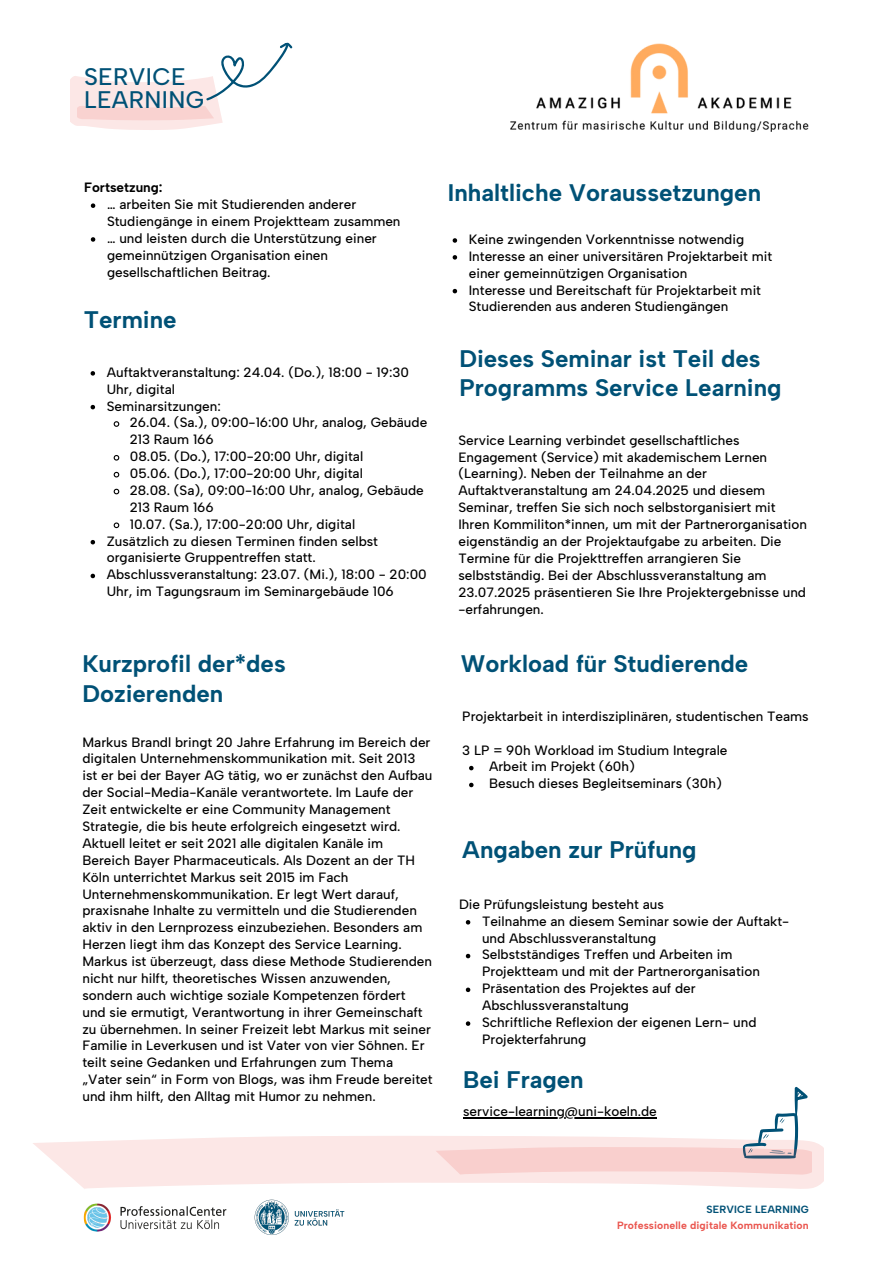
<style>
.page{position:relative;width:894px;height:1264px;background:#fff}
.page>*{position:absolute;margin:0;border:0;box-sizing:border-box;transform-origin:0 0}
.t1{font:700 24px/29.2px "Albert Sans";color:#005176}
.t2{font:500 24px/23.7px "Albert Sans";letter-spacing:.015em;color:#005176}
.t3{font:500 13.5px/16.8px "Albert Sans";color:#000}
.t4{font:700 13.5px "Albert Sans";color:#000}
.t5{font:700 10.5px "Albert Sans";letter-spacing:.01em;color:#ea564f}
.t6{font:700 10.5px "Albert Sans";letter-spacing:.015em;color:#005176}
</style>
<div class="page">
<svg style="left:71px;top:76px;width:152px;height:54px;fill:#fce7e6"></svg>
<div style="left:78px;top:106px;width:136px;height:14px;background:#f9d2d0"></div>
<img style="left:254px;top:1199px;width:91px;height:36px">
<img style="left:84px;top:1203px;width:142px;height:28px">
<svg style="left:199px;top:42px;width:94px;height:59px"></svg>
<svg style="left:33px;top:1136px;width:791px;height:53px;fill:#fce7e6"></svg>
<svg style="left:742px;top:1086px;width:65px;height:60px"></svg>
<svg style="left:435px;top:1146px;width:376px;height:28px;background:#f4d0ce"></svg>
<svg style="left:91px;top:371px;width:4px;height:4px"></svg>
<svg style="left:91px;top:405px;width:4px;height:4px"></svg>
<svg style="left:113px;top:421px;width:7px;height:6px"></svg>
<svg style="left:113px;top:455px;width:7px;height:6px"></svg>
<svg style="left:113px;top:471px;width:7px;height:7px"></svg>
<svg style="left:113px;top:488px;width:7px;height:7px"></svg>
<svg style="left:113px;top:522px;width:7px;height:7px"></svg>
<svg style="left:91px;top:540px;width:4px;height:4px"></svg>
<svg style="left:91px;top:573px;width:4px;height:5px"></svg>
<svg style="left:469px;top:765px;width:4px;height:5px"></svg>
<svg style="left:469px;top:782px;width:4px;height:5px"></svg>
<svg style="left:452px;top:238px;width:5px;height:5px"></svg>
<svg style="left:452px;top:255px;width:5px;height:4px"></svg>
<svg style="left:452px;top:289px;width:5px;height:4px"></svg>
<svg style="left:465px;top:920px;width:5px;height:4px"></svg>
<svg style="left:465px;top:953px;width:5px;height:5px"></svg>
<svg style="left:465px;top:987px;width:5px;height:5px"></svg>
<svg style="left:465px;top:1021px;width:5px;height:4px"></svg>
<hr style="left:463px;top:1117px;width:193px;height:1px;background:#000">
<svg style="left:91px;top:203px;width:4px;height:5px"></svg>
<svg style="left:91px;top:237px;width:4px;height:5px"></svg>
<img style="left:511px;top:43px;width:297px;height:88px">
<h3 class="t2" style="left:84px;top:64px;width:122px">SERVICE<br>LEARNING</h3>
<p class="t4" style="left:84px;top:179px;width:80px">Fortsetzung:</p>
<h3 class="t3" style="left:107px;top:196px;width:295px">… arbeiten Sie mit Studierenden anderer<br>Studiengänge in einem Projektteam zusammen</h3>
<p class="t3" style="left:107px;top:230px;width:271px">… und leisten durch die Unterstützung einer gemeinnützigen Organisation einen gesellschaftlichen Beitrag.</p>
<h2 class="t1" style="left:84px;top:305px;width:94px">Termine</h2>
<p class="t3" style="left:107px;top:363px;width:304px">Auftaktveranstaltung: 24.04. (Do.), 18:00 - 19:30<br>Uhr, digital</p>
<p class="t3" style="left:107px;top:397px;width:115px">Seminarsitzungen:</p>
<p class="t3" style="left:130px;top:414px;width:299px">26.04. (Sa.), 09:00-16:00 Uhr, analog, Gebäude<br>213 Raum 166</p>
<p class="t3" style="left:130px;top:448px;width:235px">08.05. (Do.), 17:00-20:00 Uhr, digital</p>
<p class="t3" style="left:130px;top:465px;width:235px">05.06. (Do.), 17:00-20:00 Uhr, digital</p>
<p class="t3" style="left:130px;top:482px;width:295px">28.08. (Sa), 09:00-16:00 Uhr, analog, Gebäude<br>213 Raum 166</p>
<p class="t3" style="left:130px;top:515px;width:227px">10.07. (Sa.), 17:00-20:00 Uhr, digital</p>
<p class="t3" style="left:107px;top:532px;width:273px">Zusätzlich zu diesen Terminen finden selbst organisierte Gruppentreffen statt.</p>
<p class="t3" style="left:107px;top:566px;width:321px">Abschlussveranstaltung: 23.07. (Mi.), 18:00 - 20:00<br>Uhr, im Tagungsraum im Seminargebäude 106</p>
<p class="t1" style="left:82px;top:649px;width:205px">Kurzprofil der*des<br>Dozierenden</p>
<p class="t3" style="left:82px;top:733px;width:351px">Markus Brandl bringt 20 Jahre Erfahrung im Bereich der digitalen Unternehmenskommunikation mit. Seit 2013 ist er bei der Bayer AG tätig, wo er zunächst den Aufbau der Social-Media-Kanäle verantwortete. Im Laufe der Zeit entwickelte er eine Community Management Strategie, die bis heute erfolgreich eingesetzt wird.<br>Aktuell leitet er seit 2021 alle digitalen Kanäle im Bereich Bayer Pharmaceuticals. Als Dozent an der TH Köln unterrichtet Markus seit 2015 im Fach Unternehmenskommunikation. Er legt Wert darauf, praxisnahe Inhalte zu vermitteln und die Studierenden aktiv in den Lernprozess einzubeziehen. Besonders am Herzen liegt ihm das Konzept des Service Learning.<br>Markus ist ü berzeugt, dass diese Methode Studierenden nicht nur hilft, theoretisches Wissen anzuwenden, sondern auch wichtige soziale Kompetenzen fördert<br>und sie ermutigt, Verantwortung in ihrer Gemeinschaft zu übernehmen. In seiner Freizeit lebt Markus mit seiner Familie in Leverkusen und ist Vater von vier Söhnen. Er teilt seine Gedanken und Erfahrungen zum Thema „Vater sein“ in Form von Blogs, was ihm Freude bereitet und ihm hilft, den Alltag mit Humor zu nehmen.</p>
<h3 class="t1" style="left:448px;top:178px;width:315px">Inhaltliche Voraussetzungen</h3>
<h2 class="t3" style="left:468px;top:231px;width:277px">Keine zwingenden Vorkenntnisse notwendig</h2>
<h2 class="t3" style="left:468px;top:247px;width:305px">Interesse an einer universitären Projektarbeit mit einer gemeinnützigen Organisation</h2>
<h3 class="t3" style="left:468px;top:281px;width:294px">Interesse und Bereitschaft für Projektarbeit mit<br>Studierenden aus anderen Studiengängen</h3>
<h2 class="t1" style="left:459px;top:344px;width:323px">Dieses Seminar ist Teil des<br>Programms Service Learning</h2>
<p class="t3" style="left:458px;top:431px;width:350px">Service Learning verbindet gesellschaftliches Engagement (Service) mit akademischem Lernen (Learning). Neben der Teilnahme an der Auftaktveranstaltung am 24.04.2025 und diesem Seminar, treffen Sie sich noch selbstorganisiert mit Ihren Kommiliton*innen, um mit der Partnerorganisation eigenständig an der Projektaufgabe zu arbeiten. Die Termine für die Projekttreffen arrangieren Sie selbstständig. Bei der Abschlussveranstaltung am 23.07.2025 präsentieren Sie Ihre Projektergebnisse und -erfahrungen.</p>
<h3 class="t1" style="left:460px;top:649px;width:289px">Workload für Studierende</h3>
<p class="t3" style="left:462px;top:707px;width:348px">Projektarbeit in interdisziplinären, studentischen Teams</p>
<p class="t3" style="left:462px;top:741px;width:266px">3 LP = 90h Workload im Studium Integrale</p>
<p class="t3" style="left:489px;top:758px;width:147px">Arbeit im Projekt (60h)</p>
<h2 class="t3" style="left:489px;top:775px;width:234px">Besuch dieses Begleitseminars (30h)</h2>
<h3 class="t1" style="left:462px;top:834px;width:236px">Angaben zur Prüfung</h3>
<h2 class="t3" style="left:459px;top:895px;width:206px">Die Prüfungsleistung besteht aus</h2>
<h3 class="t3" style="left:482px;top:912px;width:308px">Teilnahme an diesem Seminar sowie der Auftakt&shy;und Abschlussveranstaltung</h3>
<p class="t3" style="left:482px;top:946px;width:279px">Selbstständiges Treffen und Arbeiten im<br>Projektteam und mit der Partnerorganisation</p>
<p class="t3" style="left:482px;top:980px;width:215px">Präsentation des Projektes auf der<br>Abschlussveranstaltung</p>
<p class="t3" style="left:482px;top:1013px;width:276px">Schriftliche Reflexion der eigenen Lern- und<br>Projekterfahrung</p>
<p class="t1" style="left:463px;top:1064px;width:122px">Bei Fragen</p>
<h2 class="t3" style="left:463px;top:1103px;width:195px">service-learning@uni-koeln.de</h2>
<p class="t6" style="left:706px;top:1203px;width:104px">SERVICE LEARNING</p>
<p class="t5" style="left:616px;top:1218px;width:193px">Professionelle digitale Kommunikation</p>
</div>
